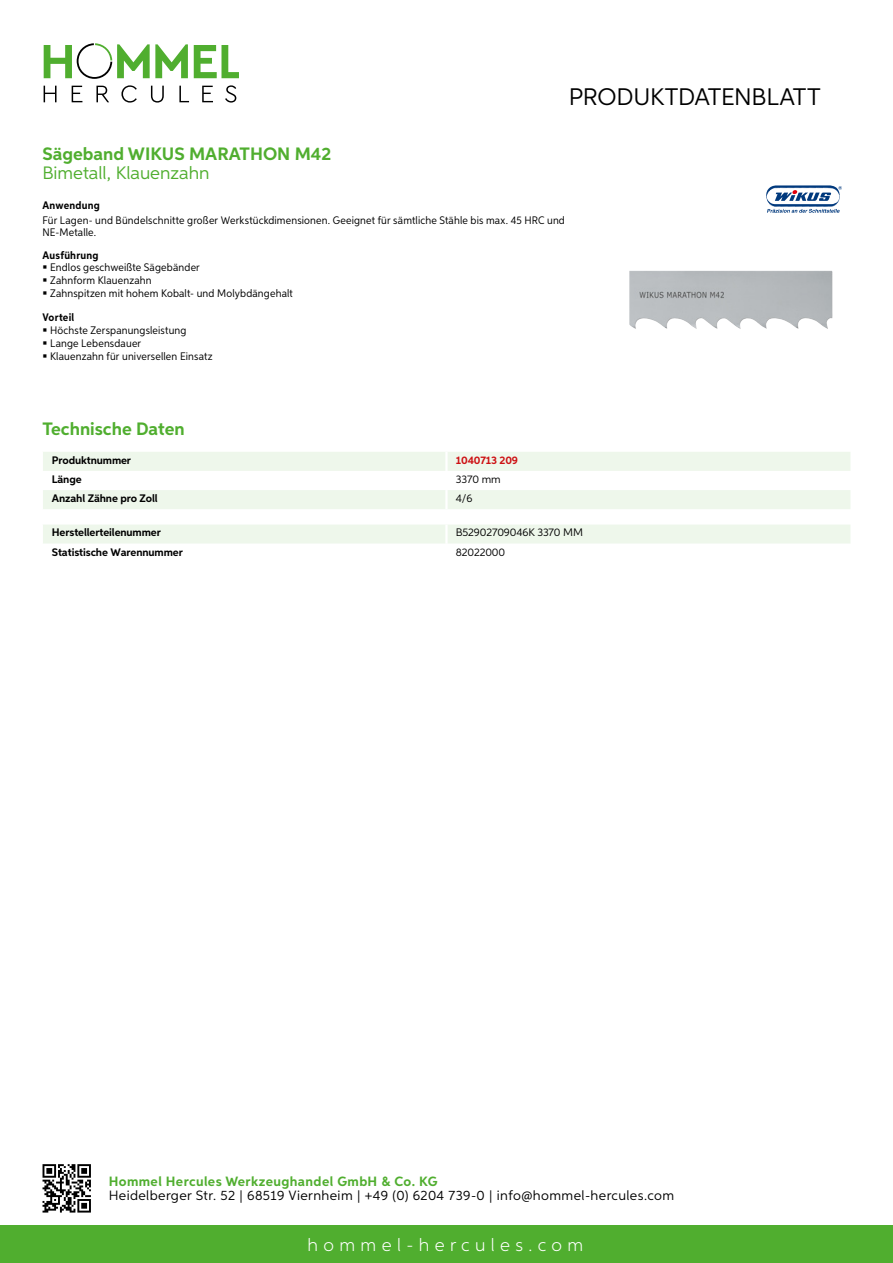
<style>
.page{position:relative;width:893px;height:1263px;background:#fff}
.page>*{position:absolute;margin:0;border:0;box-sizing:border-box;transform-origin:0 0}
.t1{font:24px "Aspira";letter-spacing:-.01em;color:#000}
.t2{font:700 18px "Aspira";color:#50ae2f}
.t3{font:300 18px "Aspira";letter-spacing:.3em;color:#fff}
.t4{font:18px "Aspira";color:#50ae2f}
.t5{font:13.5px "Aspira";letter-spacing:.03em;color:#000}
.t6{font:700 13.5px "Aspira";letter-spacing:.03em;color:#50ae2f}
.t7{font:10.95px/12.8px "Aspira Nar";letter-spacing:.015em;color:#000}
.t8{font:700 10.95px "Aspira";letter-spacing:-.01em;color:#000}
.t9{font:10.95px "Aspira";letter-spacing:-.01em;color:#000}
.t10{font:700 10.95px "Aspira Nar";letter-spacing:.02em;color:#000}
.t11{font:700 10.95px "Aspira";letter-spacing:-.01em;color:#cd1013}
</style>
<div class="page">
<div style="left:0;top:1226px;width:893px;height:37px;background:#50ae2f"></div>
<svg style="left:43px;top:1164px;width:48px;height:48px"></svg>
<svg style="left:194px;top:45px;width:45px;height:33px"></svg>
<svg style="left:44px;top:43px;width:144px;height:36px"></svg>
<svg style="left:44px;top:86px;width:13px;height:16px"></svg>
<svg style="left:72px;top:86px;width:10px;height:16px"></svg>
<svg style="left:96px;top:86px;width:13px;height:16px"></svg>
<svg style="left:121px;top:85px;width:16px;height:18px"></svg>
<svg style="left:151px;top:86px;width:13px;height:17px"></svg>
<svg style="left:179px;top:86px;width:10px;height:16px"></svg>
<svg style="left:202px;top:86px;width:11px;height:16px"></svg>
<svg style="left:225px;top:85px;width:11px;height:18px"></svg>
<svg style="left:43px;top:452px;width:807px;height:57px"></svg>
<hr style="left:445px;top:490px;width:3px;height:19px;background:#fff">
<div style="left:43px;top:525px;width:807px;height:19px;background:#eef7eb"></div>
<img style="left:629px;top:271px;width:204px;height:58px">
<svg style="left:766px;top:185px;width:76px;height:28px"></svg>
<h1 class="t1" style="left:569px;top:82px;width:253px">Produktdatenblatt</h1>
<h2 class="t2" style="left:43px;top:142px;width:290px">Sägeband WIKUS MARATHON M42</h2>
<h2 class="t4" style="left:43px;top:162px;width:169px">Bimetall, Klauenzahn</h2>
<p class="t10" style="left:43px;top:199px;width:59px">Anwendung</p>
<p class="t7" style="left:43px;top:214px;width:524px;line-height:12px">Für Lagen- und Bündelschnitte großer Werkstückdimensionen. Geeignet für sämtliche Stähle bis max. 45 HRC und<br>NE-Metalle.</p>
<p class="t10" style="left:43px;top:248px;width:58px">Ausführung</p>
<p class="t7" style="left:50px;top:261px;width:244px">Endlos geschweißte Sägebänder<br>Zahnform Klauenzahn<br>Zahnspitzen mit hohem Kobalt- und Molybdängehalt</p>
<p class="t10" style="left:43px;top:311px;width:33px">Vorteil</p>
<p class="t7" style="left:50px;top:324px;width:164px">Höchste Zerspanungsleistung<br>Lange Lebensdauer<br>Klauenzahn für universellen Einsatz</p>
<h2 class="t2" style="left:43px;top:418px;width:144px">Technische Daten</h2>
<p class="t8" style="left:52px;top:453px;width:81px">Produktnummer</p>
<p class="t11" style="left:456px;top:453px;width:64px">1040713 209</p>
<p class="t8" style="left:52px;top:472px;width:31px">Länge</p>
<p class="t9" style="left:456px;top:472px;width:46px">3370 mm</p>
<p class="t8" style="left:52px;top:491px;width:107px">Anzahl Zähne pro Zoll</p>
<p class="t9" style="left:456px;top:491px;width:18px">4/6</p>
<p class="t8" style="left:52px;top:526px;width:111px">Herstellerteilenummer</p>
<p class="t9" style="left:456px;top:526px;width:129px">B52902709046K 3370 MM</p>
<p class="t8" style="left:52px;top:545px;width:132px">Statistische Warennummer</p>
<p class="t9" style="left:456px;top:545px;width:51px">82022000</p>
<p class="t6" style="left:109px;top:1172px;width:330px">Hommel Hercules Werkzeughandel GmbH &amp; Co. KG</p>
<p class="t5" style="left:109px;top:1187px;width:567px">Heidelberger Str. 52 | 68519 Viernheim | +49 (0) 6204 739-0 | info@hommel-hercules.com</p>
<h2 class="t3" style="left:307px;top:1234px;width:277px">hommel-hercules.com</h2>
</div>
